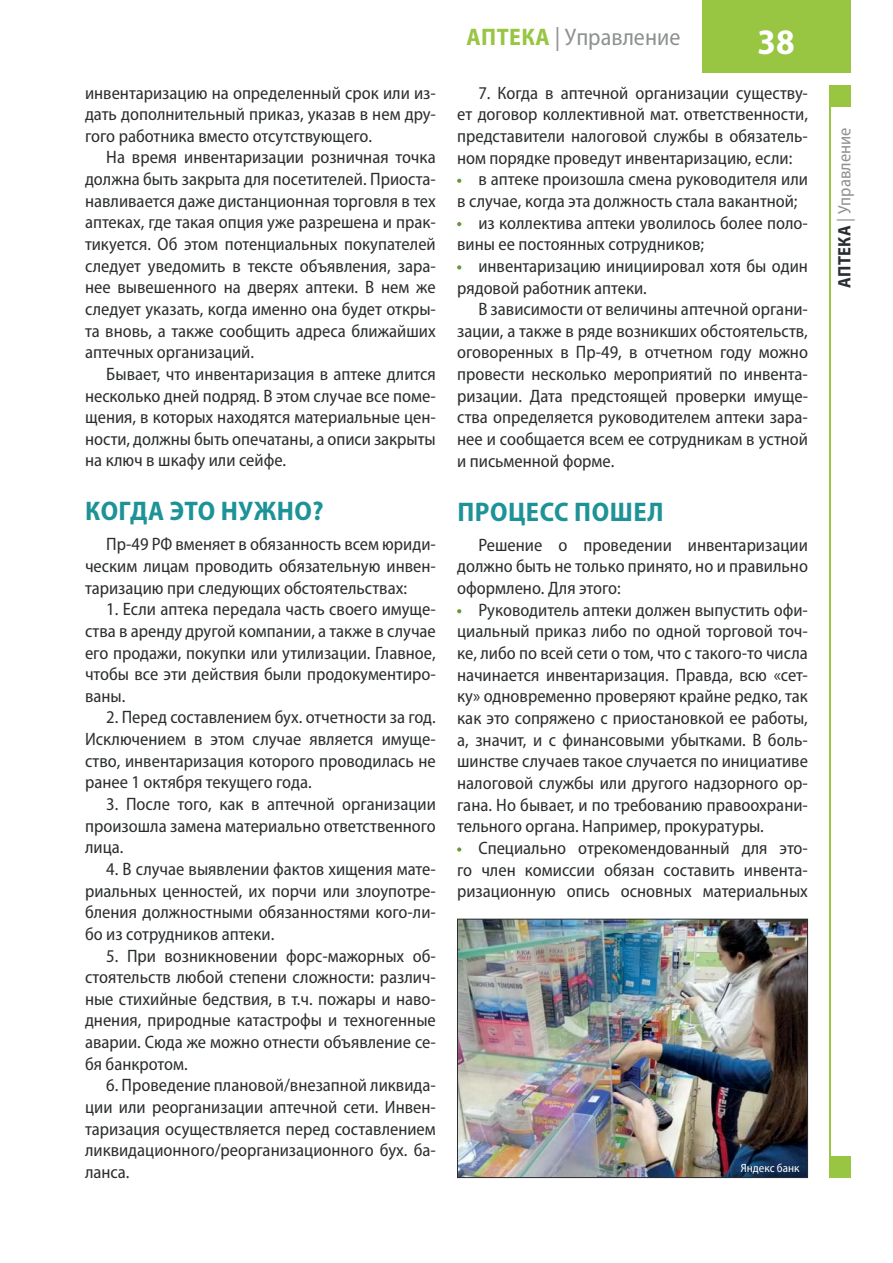
<style>
.page{position:relative;width:893px;height:1263px;background:#fff}
.page>*{position:absolute;margin:0;border:0;box-sizing:border-box;transform-origin:0 0}
.t1{font:700 semi-condensed 36px "Myriad Pro";color:#fff}
.t2{font:700 semi-condensed 27px "Myriad Pro";letter-spacing:.02em;color:#1e9397}
.t3{font:semi-condensed 24px "Myriad Pro";color:#8e9192}
.t4{font:semi-condensed 18px/21.6px "Myriad Pro";color:#2b2e30;text-align:justify}
.t5{font:semi-condensed 18px "Myriad Pro";color:#8e9192}
.t6{font:semi-condensed 12px "Myriad Pro";color:#fff}
.s1{font-weight:700;color:#98c643}
.s2{font-weight:700;color:#2b2e30}
</style>
<div class="page">
<div style="left:702px;top:0;width:148px;height:72px;background:#98c643"></div>
<hr style="left:829px;top:85px;width:1px;height:1093px;background:#98c643">
<div style="left:829px;top:85px;width:21px;height:21px;background:#98c643"></div>
<div style="left:829px;top:1157px;width:21px;height:21px;background:#98c643"></div>
<svg style="left:457px;top:179px;width:4px;height:4px"></svg>
<svg style="left:457px;top:222px;width:4px;height:4px"></svg>
<svg style="left:457px;top:265px;width:4px;height:5px"></svg>
<svg style="left:457px;top:609px;width:4px;height:4px"></svg>
<svg style="left:457px;top:847px;width:4px;height:5px"></svg>
<img style="left:459px;top:921px;width:347px;height:255px">
<div style="left:457px;top:919px;width:351px;height:259px;border:1px solid #2b2e30"></div>
<p class="t4" style="left:85px;top:84px;width:352px">инвентаризацию на определенный срок или из&shy;дать дополнительный приказ, указав в нем дру&shy;гого работника вместо отсутствующего.</p>
<p class="t4" style="left:85px;top:148px;width:352px;text-indent:21px">На время инвентаризации розничная точка должна быть закрыта для посетителей. Приоста&shy;навливается даже дистанционная торговля в тех аптеках, где такая опция уже разрешена и прак&shy;тикуется. Об этом потенциальных покупателей следует уведомить в тексте объявления, зара&shy;нее вывешенного на дверях аптеки. В нем же следует указать, когда именно она будет откры&shy;та вновь, а также сообщить адреса ближайших аптечных организаций.</p>
<p class="t4" style="left:85px;top:365px;width:352px;text-indent:21px">Бывает, что инвентаризация в аптеке длится несколько дней подряд. В этом случае все поме&shy;щения, в которых находятся материальные цен&shy;ности, должны быть опечатаны, а описи закрыты на ключ в шкафу или сейфе.</p>
<h2 class="t2" style="left:85px;top:495px;width:240px">КОГДА ЭТО НУЖНО?</h2>
<p class="t4" style="left:85px;top:535px;width:352px;text-indent:21px">Пр-49 РФ вменяет в обязанность всем юриди&shy;ческим лицам проводить обязательную инвен&shy;таризацию при следующих обстоятельствах:</p>
<p class="t4" style="left:85px;top:600px;width:352px;text-indent:21px">1. Если аптека передала часть своего имуще&shy;ства в аренду другой компании, а также в случае его продажи, покупки или утилизации. Главное, чтобы все эти действия были продокументиро&shy;ваны.</p>
<p class="t4" style="left:85px;top:708px;width:352px;text-indent:21px">2. Перед составлением бух. отчетности за год.<br>Исключением в этом случае является имуще&shy;ство, инвентаризация которого проводилась не ранее 1 октября текущего года.</p>
<p class="t4" style="left:85px;top:795px;width:352px;text-indent:21px">3. После того, как в аптечной организации произошла замена материально ответственного лица.</p>
<p class="t4" style="left:85px;top:860px;width:352px;text-indent:21px">4. В случае выявлении фактов хищения мате&shy;риальных ценностей, их порчи или злоупотре&shy;бления должностными обязанностями кого-ли&shy;бо из сотрудников аптеки.</p>
<p class="t4" style="left:85px;top:946px;width:352px;text-indent:21px">5. При возникновении форс-мажорных об&shy;стоятельств любой степени сложности: различ&shy;ные стихийные бедствия, в т.ч. пожары и наво&shy;днения, природные катастрофы и техногенные аварии. Сюда же можно отнести объявление се&shy;бя банкротом.</p>
<p class="t4" style="left:85px;top:1076px;width:352px;text-indent:21px">6. Проведение плановой/внезапной ликвида&shy;ции или реорганизации аптечной сети. Инвен&shy;таризация осуществляется перед составлением ликвидационного/реорганизационного бух. ба&shy;ланса.</p>
<h3 class="t3" style="left:466px;top:28px;width:215px"><span class="s1">АПТЕКА</span> | Управление</h3>
<h1 class="t1" style="left:757px;top:21px;width:39px">38</h1>
<p class="t4" style="left:478px;top:84px;width:331px">7. Когда в аптечной организации существу-</p>
<p class="t4" style="left:457px;top:105px;width:352px">ет договор коллективной мат. ответственности,</p>
<p class="t4" style="left:457px;top:127px;width:352px">представители налоговой службы в обязатель-</p>
<p class="t4" style="left:457px;top:149px;width:337px">ном порядке проведут инвентаризацию, если:</p>
<p class="t4" style="left:478px;top:170px;width:331px">в аптеке произошла смена руководителя или</p>
<p class="t4" style="left:457px;top:192px;width:342px">в случае, когда эта должность стала вакантной;</p>
<p class="t4" style="left:478px;top:214px;width:331px">из коллектива аптеки уволилось более поло-</p>
<p class="t4" style="left:457px;top:235px;width:248px">вины ее постоянных сотрудников;</p>
<p class="t4" style="left:478px;top:257px;width:331px">инвентаризацию инициировал хотя бы один</p>
<p class="t4" style="left:457px;top:278px;width:191px">рядовой работник аптеки.</p>
<p class="t4" style="left:478px;top:300px;width:331px">В зависимости от величины аптечной органи-</p>
<p class="t4" style="left:457px;top:322px;width:352px">зации, а также в ряде возникших обстоятельств,</p>
<p class="t4" style="left:457px;top:343px;width:352px">оговоренных в Пр-49, в отчетном году можно</p>
<p class="t4" style="left:457px;top:365px;width:352px">провести несколько мероприятий по инвента-</p>
<p class="t4" style="left:457px;top:387px;width:352px">ризации. Дата предстоящей проверки имуще-</p>
<p class="t4" style="left:457px;top:408px;width:352px">ства определяется руководителем аптеки зара-</p>
<p class="t4" style="left:457px;top:430px;width:352px">нее и сообщается всем ее сотрудникам в устной</p>
<p class="t4" style="left:457px;top:452px;width:159px">и письменной форме.</p>
<h2 class="t2" style="left:457px;top:495px;width:208px">ПРОЦЕСС ПОШЕЛ</h2>
<p class="t4" style="left:457px;top:536px;width:352px;text-indent:21px">Решение о проведении инвентаризации должно быть не только принято, но и правильно оформлено. Для этого:</p>
<p class="t4" style="left:457px;top:601px;width:352px;text-indent:21px">Руководитель аптеки должен выпустить офи&shy;циальный приказ либо по одной торговой точ&shy;ке, либо по всей сети о том, что с такого-то числа начинается инвентаризация. Правда, всю «сет&shy;ку» одновременно проверяют крайне редко, так как это сопряжено с приостановкой ее работы, а, значит, и с финансовыми убытками. В боль&shy;шинстве случаев такое случается по инициативе налоговой службы или другого надзорного ор&shy;гана. Но бывает, и по требованию правоохрани&shy;тельного органа. Например, прокуратуры.</p>
<p class="t4" style="left:457px;top:839px;width:352px;text-indent:21px">Специально отрекомендованный для это&shy;го член комиссии обязан составить инвента&shy;ризационную опись основных материальных</p>
<p class="t6" style="left:741px;top:1163px;width:60px">Яндекс банк</p>
<p class="t5" style="left:838px;top:288px;width:162px;rotate:-90deg"><span class="s2">АПТЕКА</span> | Управление</p>
</div>
